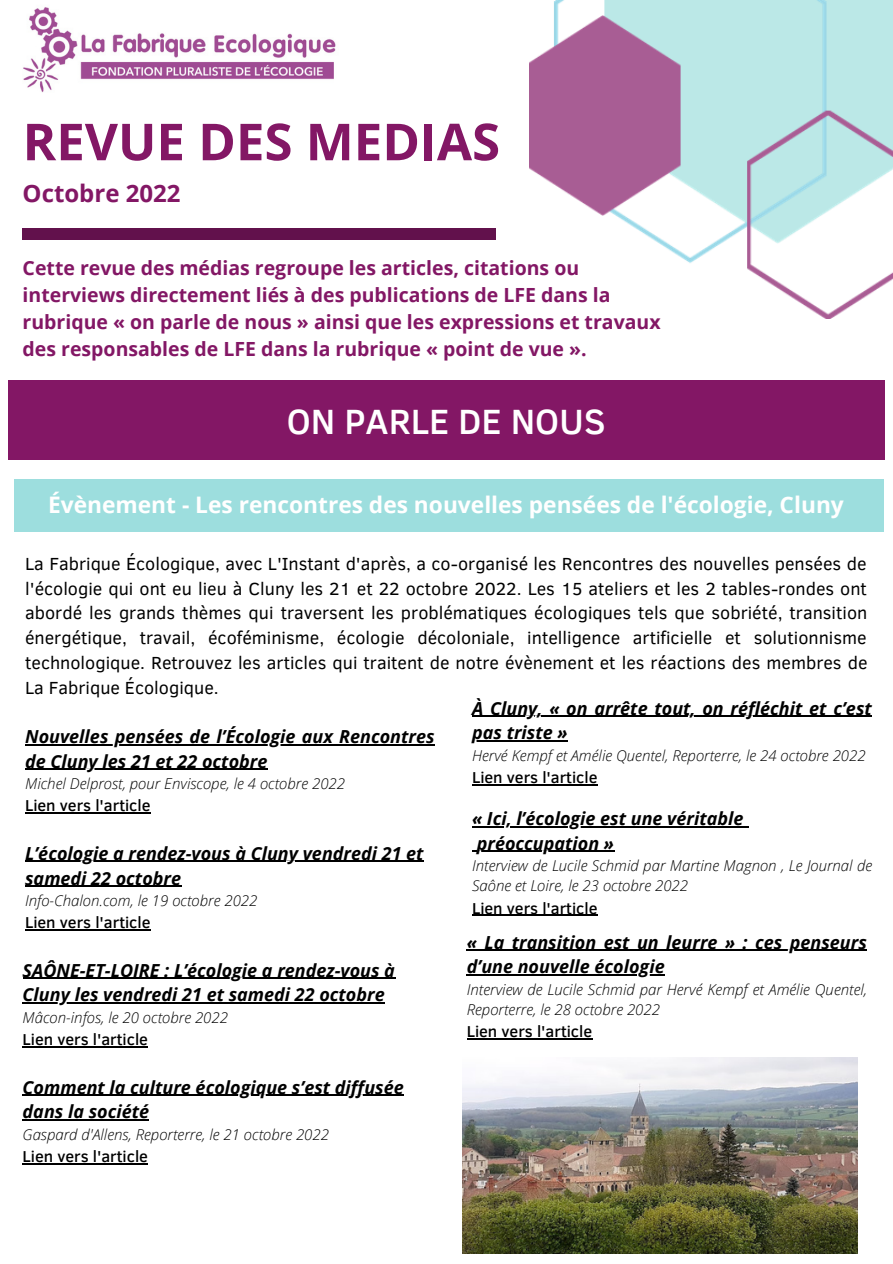
<style>
.page{position:relative;width:893px;height:1264px;background:#fff}
.page>*{position:absolute;margin:0;border:0;box-sizing:border-box;transform-origin:0 0}
.t1{font:700 51px "Open Sans";color:#831765}
.t2{font:500 36px "Clear Sans";color:#fff}
.t3{font:700 24px "Open Sans";color:#831765}
.t4{font:700 22.8px "Open Sans";color:#fff}
.t5{font:700 19.5px/27px "Open Sans";color:#831765}
.t6{font:18px/24.8px "Clear Sans";color:#000;text-align:justify}
.t7{font:italic 700 18px/24.8px "Open Sans";color:#000}
.t8{font:500 16.2px "Clear Sans";color:#000}
.t9{font:italic 300 15px/20.2px "Open Sans";color:#000}
</style>
<div class="page">
<img style="left:23px;top:7px;width:313px;height:85px">
<div style="left:23px;top:228px;width:472px;height:11px;background:#62114c"></div>
<img style="left:529px;top:0;width:363px;height:318px">
<div style="left:15px;top:479px;width:868px;height:52px;background:#9ddede"></div>
<div style="left:8px;top:380px;width:876px;height:80px;background:#831765"></div>
<hr style="left:23px;top:977px;width:372px;height:1px;background:#000">
<hr style="left:23px;top:1002px;width:362px;height:1px;background:#000">
<hr style="left:23px;top:1046px;width:125px;height:1px;background:#000">
<hr style="left:25px;top:744px;width:409px;height:1px;background:#000">
<hr style="left:25px;top:768px;width:242px;height:1px;background:#000">
<hr style="left:25px;top:812px;width:126px;height:1px;background:#000">
<hr style="left:25px;top:860px;width:399px;height:2px;background:#000">
<hr style="left:25px;top:885px;width:156px;height:1px;background:#000">
<hr style="left:25px;top:929px;width:126px;height:1px;background:#000">
<img style="left:462px;top:1057px;width:395px;height:196px">
<hr style="left:472px;top:716px;width:399px;height:1px;background:#000">
<hr style="left:472px;top:740px;width:95px;height:1px;background:#000">
<hr style="left:472px;top:784px;width:125px;height:1px;background:#000">
<hr style="left:23px;top:1094px;width:381px;height:1px;background:#000">
<hr style="left:23px;top:1119px;width:126px;height:1px;background:#000">
<hr style="left:23px;top:1163px;width:125px;height:1px;background:#000">
<hr style="left:472px;top:826px;width:271px;height:1px;background:#000">
<hr style="left:477px;top:850px;width:137px;height:1px;background:#000">
<hr style="left:472px;top:914px;width:125px;height:2px;background:#000">
<hr style="left:467px;top:949px;width:399px;height:1px;background:#000">
<hr style="left:467px;top:974px;width:198px;height:1px;background:#000">
<hr style="left:467px;top:1038px;width:125px;height:1px;background:#000">
<h1 class="t1" style="left:23px;top:106px;width:479px">REVUE DES MEDIAS</h1>
<h3 class="t3" style="left:23px;top:177px;width:159px">Octobre 2022</h3>
<p class="t5" style="left:23px;top:254px;width:639px">Cette revue des médias regroupe les articles, citations ou interviews directement liés à des publications de LFE dans la rubrique « on parle de nous » ainsi que les expressions et travaux des responsables de LFE dans la rubrique « point de vue ».</p>
<h2 class="t2" style="left:287px;top:395px;width:320px">ON PARLE DE NOUS</h2>
<p class="t4" style="left:48px;top:488px;width:797px">Évènement - Les rencontres des nouvelles pensées de l'écologie, Cluny</p>
<p class="t6" style="left:25px;top:550px;width:843px">La Fabrique Écologique, avec L'Instant d'après, a co-organisé les Rencontres des nouvelles pensées de l'écologie qui ont eu lieu à Cluny les 21 et 22 octobre 2022. Les 15 ateliers et les 2 tables-rondes ont abordé les grands thèmes qui traversent les problématiques écologiques tels que sobriété, transition énergétique, travail, écoféminisme, écologie décoloniale, intelligence artificielle et solutionnisme technologique. Retrouvez les articles qui traitent de notre évènement et les réactions des membres de La Fabrique Écologique.</p>
<p class="t7" style="left:472px;top:695px;width:401px">À Cluny, « on arrête tout, on réfléchit et c’est pas triste »</p>
<p class="t9" style="left:472px;top:745px;width:395px">Hervé Kempf et Amélie Quentel, Reporterre, le 24 octobre 2022</p>
<p class="t8" style="left:472px;top:766px;width:127px">Lien vers l'article</p>
<p class="t7" style="left:25px;top:723px;width:411px">Nouvelles pensées de l’Écologie aux Rencontres de Cluny les 21 et 22 octobre</p>
<p class="t9" style="left:25px;top:773px;width:321px">Michel Delprost, pour Enviscope, le 4 octobre 2022</p>
<p class="t8" style="left:25px;top:794px;width:127px">Lien vers l'article</p>
<p class="t7" style="left:25px;top:840px;width:400px">L’écologie a rendez-vous à Cluny vendredi 21 et samedi 22 octobre</p>
<p class="t9" style="left:25px;top:889px;width:234px">Info-Chalon.com, le 19 octobre 2022</p>
<p class="t8" style="left:25px;top:910px;width:127px">Lien vers l'article</p>
<p class="t7" style="left:472px;top:805px;width:273px">« Ici, l’écologie est une véritable préoccupation »</p>
<p class="t9" style="left:472px;top:855px;width:401px">Interview de Lucile Schmid par Martine Magnon , Le Journal de<br>Saône et Loire, le 23 octobre 2022</p>
<p class="t8" style="left:472px;top:896px;width:127px">Lien vers l'article</p>
<p class="t7" style="left:467px;top:929px;width:401px">« La transition est un leurre » : ces penseurs d’une nouvelle écologie</p>
<p class="t9" style="left:467px;top:978px;width:402px">Interview de Lucile Schmid par Hervé Kempf et Amélie Quentel,<br>Reporterre, le 28 octobre 2022</p>
<p class="t8" style="left:467px;top:1019px;width:127px">Lien vers l'article</p>
<p class="t7" style="left:23px;top:957px;width:374px">SAÔNE-ET-LOIRE : L’écologie a rendez-vous à<br>Cluny les vendredi 21 et samedi 22 octobre</p>
<p class="t9" style="left:23px;top:1006px;width:207px">Mâcon-infos, le 20 octobre 2022</p>
<p class="t8" style="left:23px;top:1027px;width:127px">Lien vers l'article</p>
<p class="t7" style="left:23px;top:1074px;width:382px">Comment la culture écologique s’est diffusée dans la société</p>
<p class="t9" style="left:23px;top:1123px;width:308px">Gaspard d'Allens, Reporterre, le 21 octobre 2022</p>
<p class="t8" style="left:23px;top:1144px;width:127px">Lien vers l'article</p>
</div>
